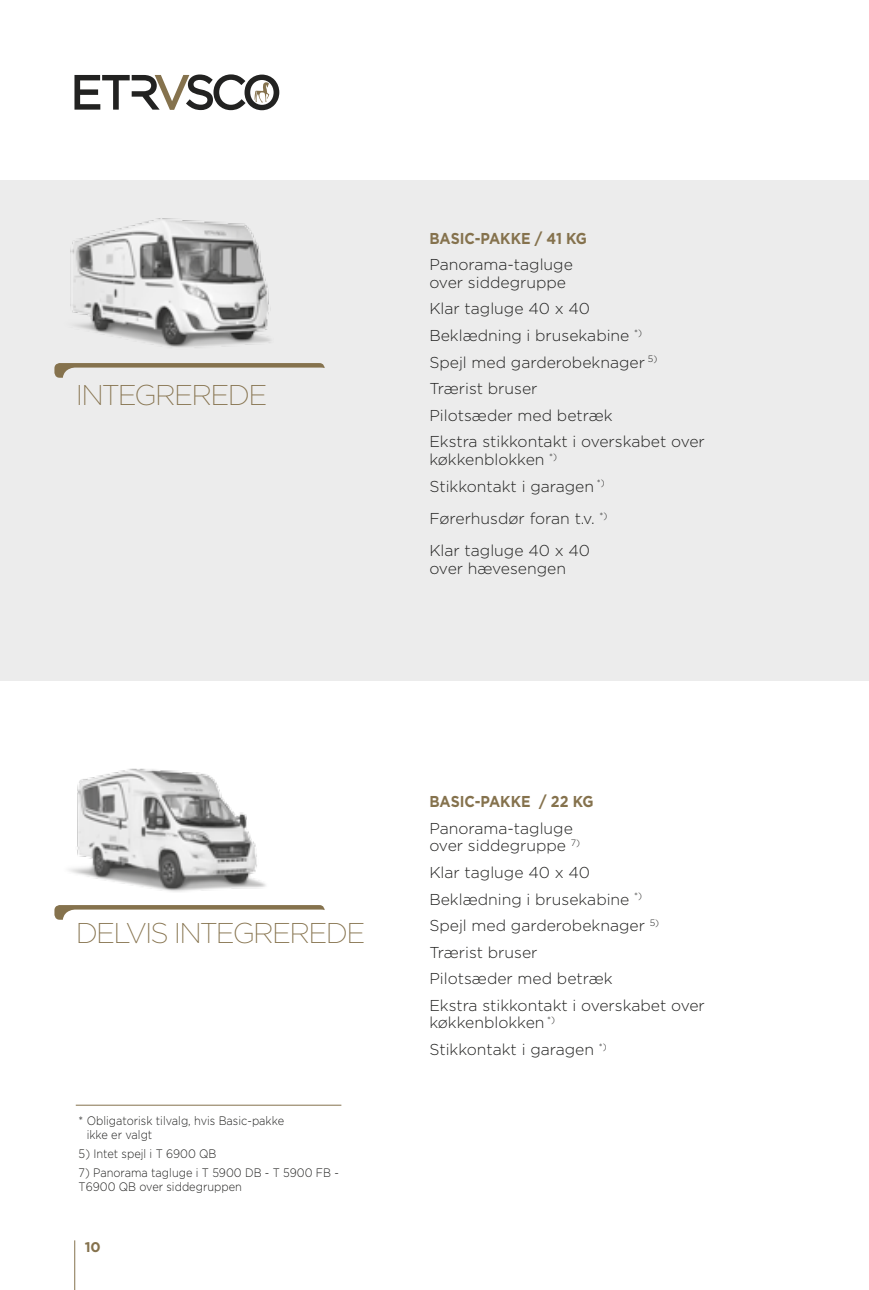
<style>
.page{position:relative;width:869px;height:1290px;background:#fff}
.page>*{position:absolute;margin:0;border:0;box-sizing:border-box;transform-origin:0 0}
.t1{font:200 28.53px "Gotham";letter-spacing:-.06em;color:#85724d}
.t2{font:300 15.75px/26.6px "Gotham";color:#222221}
.t3{font:700 15.75px "Gotham";color:#85724d;scale:.9 1}
.t4{font:700 14px "Gotham";color:#85724d}
.t5{font:300 12.25px/14px "Gotham";color:#222221;scale:.9 1}
</style>
<div class="page">
<hr style="left:74px;top:1240px;width:1px;height:50px;background:#85724d">
<div style="left:0;top:180px;width:868px;height:501px;background:#ececec"></div>
<svg style="left:74px;top:74px;width:205px;height:36px"></svg>
<svg style="left:54px;top:363px;width:270px;height:15px"></svg>
<svg style="left:54px;top:905px;width:270px;height:15px"></svg>
<img style="left:69px;top:768px;width:197px;height:124px">
<hr style="left:76px;top:1105px;width:265px;height:1px;background:#85724d">
<img style="left:54px;top:218px;width:237px;height:149px">
<h1 class="t1" style="left:76px;top:377px;width:193px">INTEGREREDE</h1>
<p class="t3" style="left:429px;top:228px;width:177px">BASIC-PAKKE / 41 KG</p>
<p class="t2" style="left:429px;top:256px;width:145px;line-height:17.5px">Panorama-tagluge over siddegruppe</p>
<p class="t2" style="left:429px;top:295px;width:277px">Klar tagluge 40 x 40<br>Beklædning i brusekabine <sup>*)<br></sup>Spejl med garderobeknager <sup>5)<br></sup>Trærist bruser<br>Pilotsæder med betræk<br>Ekstra stikkontakt i overskabet over</p>
<p class="t2" style="left:429px;top:446px;width:177px">køkkenblokken <sup>*)<br></sup>Stikkontakt i garagen <sup>*)</sup></p>
<p class="t2" style="left:429px;top:502px;width:179px;line-height:32.4px">Førerhusdør foran t.v. <sup>*)<br></sup>Klar tagluge 40 x 40</p>
<p class="t2" style="left:429px;top:554px;width:138px">over hævesengen</p>
<h1 class="t1" style="left:76px;top:915px;width:291px">DELVIS INTEGREREDE</h1>
<p class="t5" style="left:87px;top:1113px;width:221px;text-indent:-8px">* Obligatorisk tilvalg, hvis Basic-pakke ikke er valgt</p>
<p class="t5" style="left:79px;top:1146px;width:155px">5) Intet spejl i T 6900 QB</p>
<p class="t5" style="left:79px;top:1165px;width:290px">7) Panorama tagluge i T 5900 DB - T 5900 FB -<br>T6900 QB over siddegruppen</p>
<p class="t4" style="left:85px;top:1237px;width:18px">10</p>
<p class="t3" style="left:429px;top:791px;width:184px">BASIC-PAKKE / 22 KG</p>
<p class="t2" style="left:429px;top:819px;width:152px;line-height:17.5px">Panorama-tagluge over siddegruppe <sup>7)</sup></p>
<p class="t2" style="left:429px;top:859px;width:277px">Klar tagluge 40 x 40<br>Beklædning i brusekabine <sup>*)<br></sup>Spejl med garderobeknager <sup>5)<br></sup>Trærist bruser<br>Pilotsæder med betræk<br>Ekstra stikkontakt i overskabet over</p>
<p class="t2" style="left:429px;top:1009px;width:179px">køkkenblokken <sup>*)<br></sup>Stikkontakt i garagen <sup>*)</sup></p>
</div>
